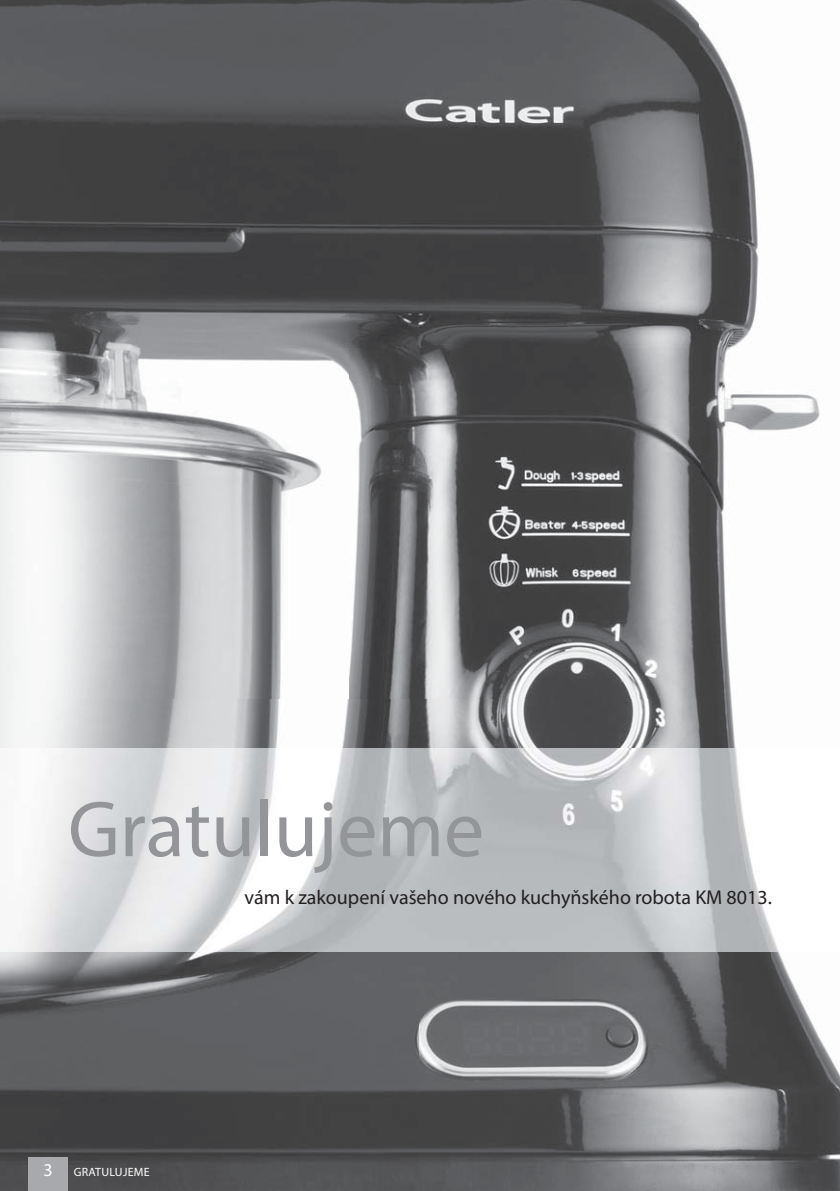
<style>
.page{position:relative;width:840px;height:1191px;background:#fff}
.page>*{position:absolute;margin:0;border:0;box-sizing:border-box;transform-origin:0 0}
.t1{font:80px "Myriad Pro";color:#939598}
.t2{font:20px "Myriad Pro";color:#231f20}
.t3{font:12px "Myriad Pro";letter-spacing:.02em;color:#fff}
.s1{font-size:18px}
</style>
<div class="page">
<img style="left:0;top:0;width:699px;height:748px">
<img style="left:699px;top:25px;width:121px;height:723px">
<img style="left:0;top:748px;width:839px;height:443px">
<div style="left:28px;top:1157px;width:40px;height:34px;background:#a7a9ac"></div>
<h1 class="t1" style="left:68px;top:799px;width:417px">Gratulujeme</h1>
<p class="t2" style="left:244px;top:890px;width:528px">vám k zakoupení vašeho nového kuchyňského robota KM 8013.</p>
<p class="t3" style="left:44px;top:1167px;width:107px"><span class="s1">3</span> GRATULUJEME</p>
</div>
